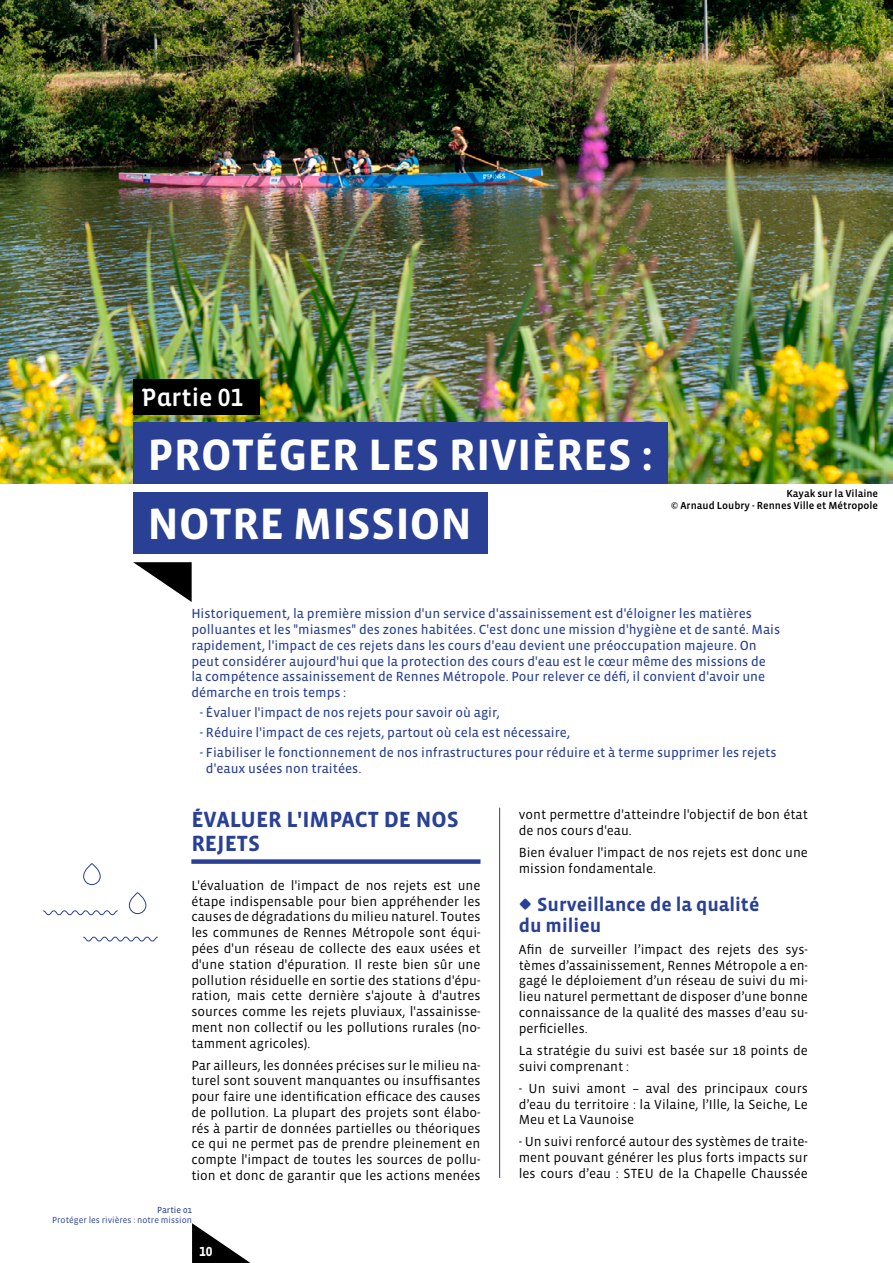
<style>
.page{position:relative;width:893px;height:1263px;background:#fff}
.page>*{position:absolute;margin:0;border:0;box-sizing:border-box;transform-origin:0 0}
.t1{font:700 45px "Vista Sans OT";color:#fff}
.t2{font:25.5px "Vista Sans Alt Med";color:#fff}
.t3{font:700 22.5px/24px "Vista Sans OT";color:#294094}
.t4{font:700 19.5px/21px "Vista Sans OT";color:#294094}
.t5{font:13.5px/15.8px "Vista Sans OT";color:#000;text-align:justify}
.t6{font:13.5px/15.8px "Vista Sans OT";color:#294094}
.t7{font:700 13.5px "Vista Sans OT";color:#fff}
.t8{font:500 10.5px/12px "Vista Sans OT";color:#000;text-align:right}
.t9{font:9px "Vista Sans OT";color:#294094}
.t10{font:9px "Vista Sans OT";color:#294094}
</style>
<div class="page">
<img style="left:0;top:0;width:893px;height:484px">
<svg style="left:133px;top:562px;width:59px;height:40px"></svg>
<div style="left:133px;top:492px;width:355px;height:62px;background:#294094"></div>
<div style="left:133px;top:423px;width:535px;height:61px;background:#294094"></div>
<div style="left:133px;top:379px;width:126px;height:35px;background:#000"></div>
<hr style="left:499px;top:808px;width:1px;height:370px;background:#294094">
<div style="left:191px;top:859px;width:289px;height:5px;background:#294094"></div>
<svg style="left:43px;top:910px;width:75px;height:5px"></svg>
<svg style="left:83px;top:936px;width:75px;height:6px"></svg>
<div style="left:129px;top:892px;width:17px;height:22px;border:1px solid #294094;border-radius:8px"></div>
<div style="left:83px;top:863px;width:18px;height:22px;border:1px solid #294094;border-radius:8px"></div>
<svg style="left:192px;top:1223px;width:59px;height:40px"></svg>
<h2 class="t2" style="left:141px;top:384px;width:103px">Partie 01</h2>
<h1 class="t1" style="left:148px;top:431px;width:506px">PROTÉGER LES RIVIÈRES :</h1>
<h1 class="t1" style="left:148px;top:501px;width:326px">NOTRE MISSION</h1>
<p class="t8" style="left:671px;top:488px;width:209px">Kayak sur la Vilaine<br>© Arnaud Loubry - Rennes Ville et Métropole</p>
<p class="t6" style="left:191px;top:606px;width:590px">Historiquement, la première mission d'un service d'assainissement est d'éloigner les matières polluantes et les "miasmes" des zones habitées. C'est donc une mission d'hygiène et de santé. Mais rapidement, l'impact de ces rejets dans les cours d'eau devient une préoccupation majeure. On peut considérer aujourd'hui que la protection des cours d'eau est le cœur même des missions de la compétence assainissement de Rennes Métropole. Pour relever ce défi, il convient d'avoir une démarche en trois temps :</p>
<p class="t6" style="left:200px;top:705px;width:301px">- Évaluer l'impact de nos rejets pour savoir où agir,</p>
<p class="t6" style="left:200px;top:725px;width:372px">- Réduire l'impact de ces rejets, partout où cela est nécessaire,</p>
<p class="t6" style="left:206px;top:745px;width:572px;text-indent:-6px">- Fiabiliser le fonctionnement de nos infrastructures pour réduire et à terme supprimer les rejets d'eaux usées non traitées.</p>
<h3 class="t3" style="left:191px;top:808px;width:269px">ÉVALUER L'IMPACT DE NOS<br>REJETS</h3>
<p class="t5" style="left:191px;top:878px;width:291px">L'évaluation de l'impact de nos rejets est une étape indispensable pour bien appréhender les causes de dégradations du milieu naturel. Toutes les communes de Rennes Métropole sont équi&shy;pées d'un réseau de collecte des eaux usées et d'une station d'épuration. Il reste bien sûr une pollution résiduelle en sortie des stations d'épu&shy;ration, mais cette dernière s'ajoute à d'autres sources comme les rejets pluviaux, l'assainisse&shy;ment non collectif ou les pollutions rurales (no&shy;tamment agricoles).</p>
<p class="t5" style="left:191px;top:1057px;width:291px">Par ailleurs, les données précises sur le milieu na&shy;turel sont souvent manquantes ou insuffisantes pour faire une identification efficace des causes de pollution. La plupart des projets sont élabo&shy;rés à partir de données partielles ou théoriques ce qui ne permet pas de prendre pleinement en compte l'impact de toutes les sources de pollu&shy;tion et donc de garantir que les actions menées</p>
<p class="t10" style="left:157px;top:1205px;width:36px">Partie 01</p>
<p class="t9" style="left:52px;top:1215px;width:141px">Protéger les rivières : notre mission</p>
<p class="t7" style="left:199px;top:1244px;width:15px">10</p>
<p class="t5" style="left:519px;top:807px;width:291px">vont permettre d'atteindre l'objectif de bon état de nos cours d'eau.</p>
<p class="t5" style="left:519px;top:845px;width:291px">Bien évaluer l'impact de nos rejets est donc une mission fondamentale.</p>
<h3 class="t4" style="left:519px;top:894px;width:242px;text-indent:18px">Surveillance de la qualité du milieu</h3>
<p class="t5" style="left:519px;top:942px;width:291px">Afin de surveiller l’impact des rejets des sys&shy;tèmes d’assainissement, Rennes Métropole a en&shy;gagé le déploiement d’un réseau de suivi du mi&shy;lieu naturel permettant de disposer d’une bonne connaissance de la qualité des masses d’eau su&shy;perficielles.</p>
<p class="t5" style="left:519px;top:1043px;width:291px">La stratégie du suivi est basée sur 18 points de suivi comprenant :</p>
<p class="t5" style="left:519px;top:1080px;width:291px">- Un suivi amont – aval des principaux cours d’eau du territoire : la Vilaine, l’Ille, la Seiche, Le Meu et La Vaunoise</p>
<p class="t5" style="left:519px;top:1134px;width:291px">- Un suivi renforcé autour des systèmes de traite&shy;ment pouvant générer les plus forts impacts sur les cours d’eau : STEU de la Chapelle Chaussée</p>
</div>
